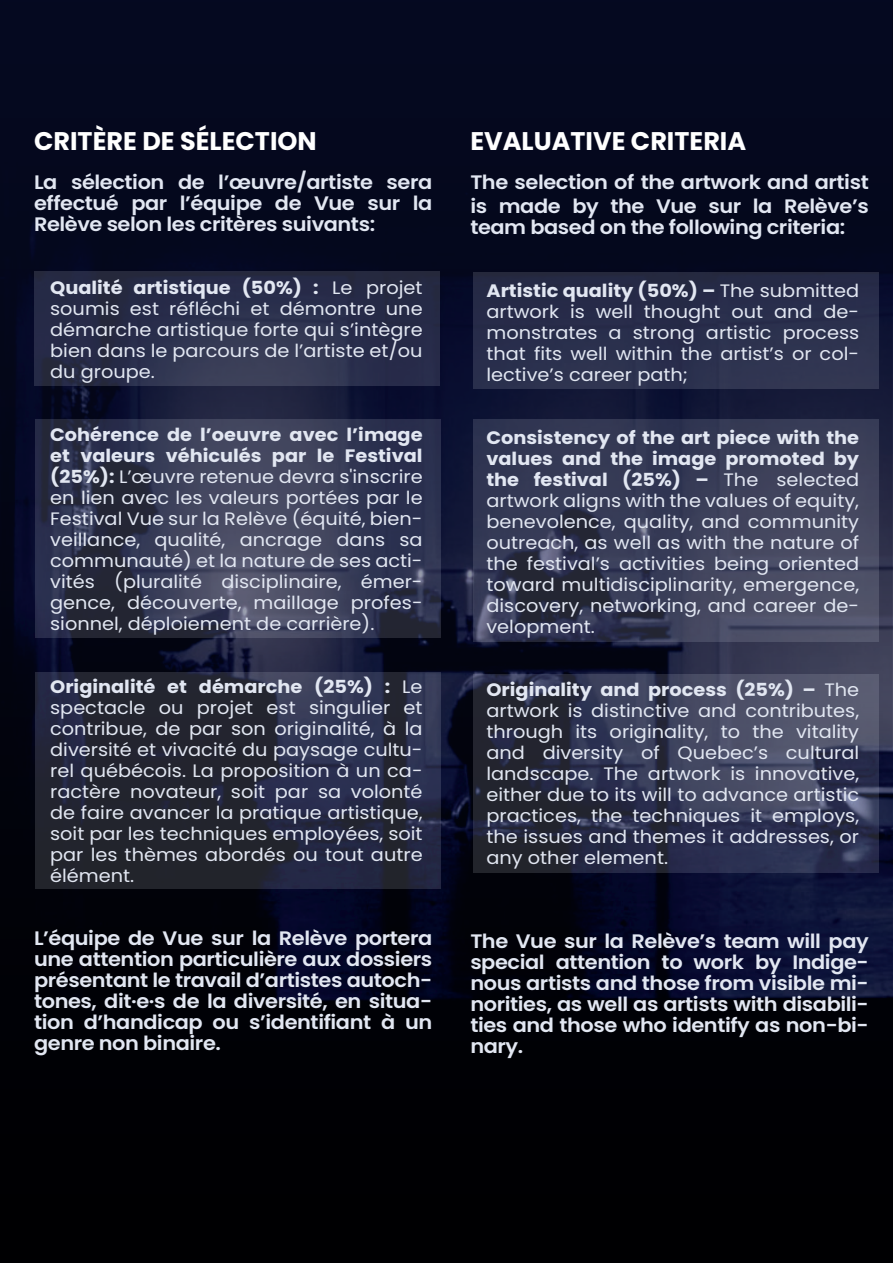
<style>
.page{position:relative;width:893px;height:1263px;background:#fff}
.page>*{position:absolute;margin:0;border:0;box-sizing:border-box;transform-origin:0 0}
.t1{font:700 25.5px "Poppins";color:#fff}
.t2{font:600 19.5px/21px "Poppins";letter-spacing:-.02em;color:#e2e7f2;text-align:justify;scale:1.07 1}
.t3{font:18px/21px "Poppins";color:#e2e7f2;text-align:justify;scale:1.07 1}
.s1{font-weight:700}
</style>
<div class="page">
<img style="left:0;top:0;width:893px;height:1261px">
<svg style="left:34px;top:271px;width:406px;height:115px;fill:#272b49"></svg>
<svg style="left:35px;top:419px;width:406px;height:219px"></svg>
<svg style="left:35px;top:672px;width:406px;height:216px;fill:#232530"></svg>
<div style="left:473px;top:272px;width:406px;height:116px;background:#292d4c"></div>
<svg style="left:473px;top:420px;width:405px;height:222px;fill:#373c57"></svg>
<svg style="left:473px;top:674px;width:405px;height:198px"></svg>
<h1 class="t1" style="left:34px;top:126px;width:284px">CRITÈRE DE SÉLECTION</h1>
<p class="t2" style="left:34px;top:171px;width:374px">La sélection de l’œuvre/artiste sera effectué par l’équipe de Vue sur la Relève selon les critères suivants:</p>
<p class="t3" style="left:50px;top:277px;width:350px"><span class="s1">Qualité artistique (50%) :</span> Le projet soumis est réfléchi et démontre une démarche artistique forte qui s’intègre bien dans le parcours de l’artiste et/ou du groupe.</p>
<p class="t3" style="left:50px;top:424px;width:350px"><span class="s1">Cohérence de l’oeuvre avec l’image et valeurs véhiculés par le Festival (25%):</span> L’œuvre retenue devra s'inscrire en lien avec les valeurs portées par le Festival Vue sur la Relève (équité, bien&shy;veillance, qualité, ancrage dans sa communauté) et la nature de ses acti&shy;vités (pluralité disciplinaire, émer&shy;gence, découverte, maillage profes&shy;sionnel, déploiement de carrière).</p>
<p class="t3" style="left:50px;top:676px;width:350px"><span class="s1">Originalité et démarche (25%) :</span> Le spectacle ou projet est singulier et contribue, de par son originalité, à la diversité et vivacité du paysage cultu&shy;rel québécois. La proposition à un ca&shy;ractère novateur, soit par sa volonté de faire avancer la pratique artistique, soit par les techniques employées, soit par les thèmes abordés ou tout autre élément.</p>
<p class="t2" style="left:34px;top:927px;width:374px">L’équipe de Vue sur la Relève portera une attention particulière aux dossiers présentant le travail d’artistes autoch&shy;tones, dit·e·s de la diversité, en situa&shy;tion d’handicap ou s’identifiant à un genre non binaire.</p>
<h1 class="t1" style="left:470px;top:126px;width:277px">EVALUATIVE CRITERIA</h1>
<p class="t2" style="left:470px;top:170px;width:374px;line-height:24px">The selection of the artwork and artist is made by the Vue sur la Relève’s</p>
<p class="t2" style="left:470px;top:217px;width:352px">team based on the following criteria:</p>
<p class="t3" style="left:486px;top:280px;width:350px"><span class="s1">Artistic quality (50%) –</span> The submitted artwork is well thought out and de&shy;monstrates a strong artistic process that fits well within the artist’s or col&shy;lective’s career path;</p>
<p class="t3" style="left:486px;top:427px;width:350px"><span class="s1">Consistency of the art piece with the values and the image promoted by the festival (25%) –</span> The selected artwork aligns with the values of equity, benevolence, quality, and community outreach, as well as with the nature of the festival’s activities being oriented toward multidisciplinarity, emergence, discovery, networking, and career de&shy;velopment.</p>
<p class="t3" style="left:486px;top:679px;width:350px"><span class="s1">Originality and process (25%) –</span> The artwork is distinctive and contributes, through its originality, to the vitality and diversity of Quebec’s cultural landscape. The artwork is innovative, either due to its will to advance artistic practices, the techniques it employs, the issues and themes it addresses, or any other element.</p>
<p class="t2" style="left:470px;top:931px;width:374px">The Vue sur la Relève’s team will pay special attention to work by Indige&shy;nous artists and those from visible mi&shy;norities, as well as artists with disabili&shy;ties and those who identify as non-bi&shy;nary.</p>
</div>
